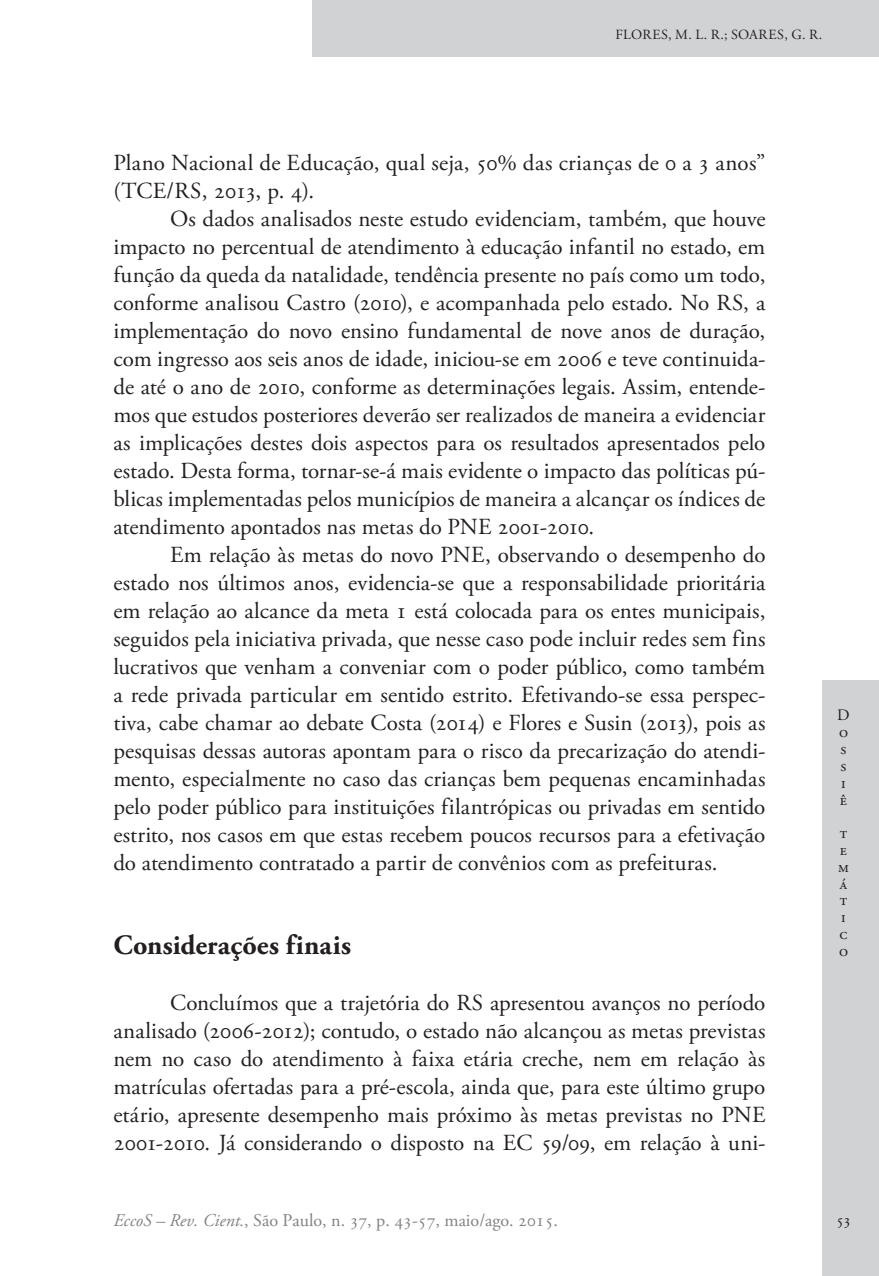
<style>
.page{position:relative;width:879px;height:1276px;background:#fff}
.page>*{position:absolute;margin:0;border:0;box-sizing:border-box;transform-origin:0 0}
.Ec_SubTitulo{font:700 28px "Adobe Garamond Pro";letter-spacing:.01em;color:#231f20}
.Ec_Normal{font:23px/28px "Adobe Garamond Pro";color:#231f20;text-align:justify}
.t1{font:18px "Adobe Garamond Pro";color:#808285}
.t2{font:16px/16.8px "Adobe Garamond Pro";color:#231f20}
.t3{font:14px "Adobe Garamond Pro";letter-spacing:.03em;color:#231f20}
.s1{font-style:italic}
</style>
<div class="page">
<div style="left:312px;top:0;width:567px;height:57px;background:#d1d2d4"></div>
<div style="left:822px;top:680px;width:57px;height:596px;background:#d1d2d4"></div>
<p class="t3" style="left:615px;top:26px;width:208px">FLORES, M. L. R.; SOARES, G. R.</p>
<p class="Ec_Normal" style="left:113px;top:150px;width:653px">Plano Nacional de Educação, qual seja, 50% das crianças de 0 a 3 anos” (TCE/RS, 2013, p. 4).</p>
<p class="Ec_Normal" style="left:113px;top:206px;width:654px;text-indent:57px">Os dados analisados neste estudo evidenciam, também, que houve impacto no percentual de atendimento à educação infantil no estado, em função da queda da natalidade, tendência presente no país como um todo, conforme analisou Castro (2010), e acompanhada pelo estado. No RS, a implementação do novo ensino fundamental de nove anos de duração, com ingresso aos seis anos de idade, iniciou-se em 2006 e teve continuida&shy;de até o ano de 2010, conforme as determinações legais. Assim, entende&shy;mos que estudos posteriores deverão ser realizados de maneira a evidenciar as implicações destes dois aspectos para os resultados apresentados pelo estado. Desta forma, tornar-se-á mais evidente o impacto das políticas pú&shy;blicas implementadas pelos municípios de maneira a alcançar os índices de atendimento apontados nas metas do PNE 2001-2010.</p>
<p class="Ec_Normal" style="left:113px;top:542px;width:653px;text-indent:57px">Em relação às metas do novo PNE, observando o desempenho do estado nos últimos anos, evidencia-se que a responsabilidade prioritária em relação ao alcance da meta 1 está colocada para os entes municipais, seguidos pela iniciativa privada, que nesse caso pode incluir redes sem fins lucrativos que venham a conveniar com o poder público, como também a rede privada particular em sentido estrito. Efetivando-se essa perspec&shy;tiva, cabe chamar ao debate Costa (2014) e Flores e Susin (2013), pois as pesquisas dessas autoras apontam para o risco da precarização do atendi&shy;mento, especialmente no caso das crianças bem pequenas encaminhadas pelo poder público para instituições filantrópicas ou privadas em sentido estrito, nos casos em que estas recebem poucos recursos para a efetivação do atendimento contratado a partir de convênios com as prefeituras.</p>
<p class="Ec_SubTitulo" style="left:113px;top:929px;width:239px">Considerações finais</p>
<p class="Ec_Normal" style="left:113px;top:990px;width:653px;text-indent:57px">Concluímos que a trajetória do RS apresentou avanços no período analisado (2006-2012); contudo, o estado não alcançou as metas previstas nem no caso do atendimento à faixa etária creche, nem em relação às matrículas ofertadas para a pré-escola, ainda que, para este último grupo etário, apresente desempenho mais próximo às metas previstas no PNE 2001-2010. Já considerando o disposto na EC 59/09, em relação à uni-</p>
<p class="t2" style="left:837px;top:707px;width:14px">D o s s i ê</p>
<p class="t2" style="left:838px;top:825px;width:12px">t e m á t i c o</p>
<p class="t1" style="left:113px;top:1209px;width:446px"><span class="s1">EccoS – Rev. Cient.</span>, São Paulo, n. 37, p. 43-57, maio/ago. 2015.</p>
<p class="t2" style="left:836px;top:1212px;width:16px">53</p>
</div>
